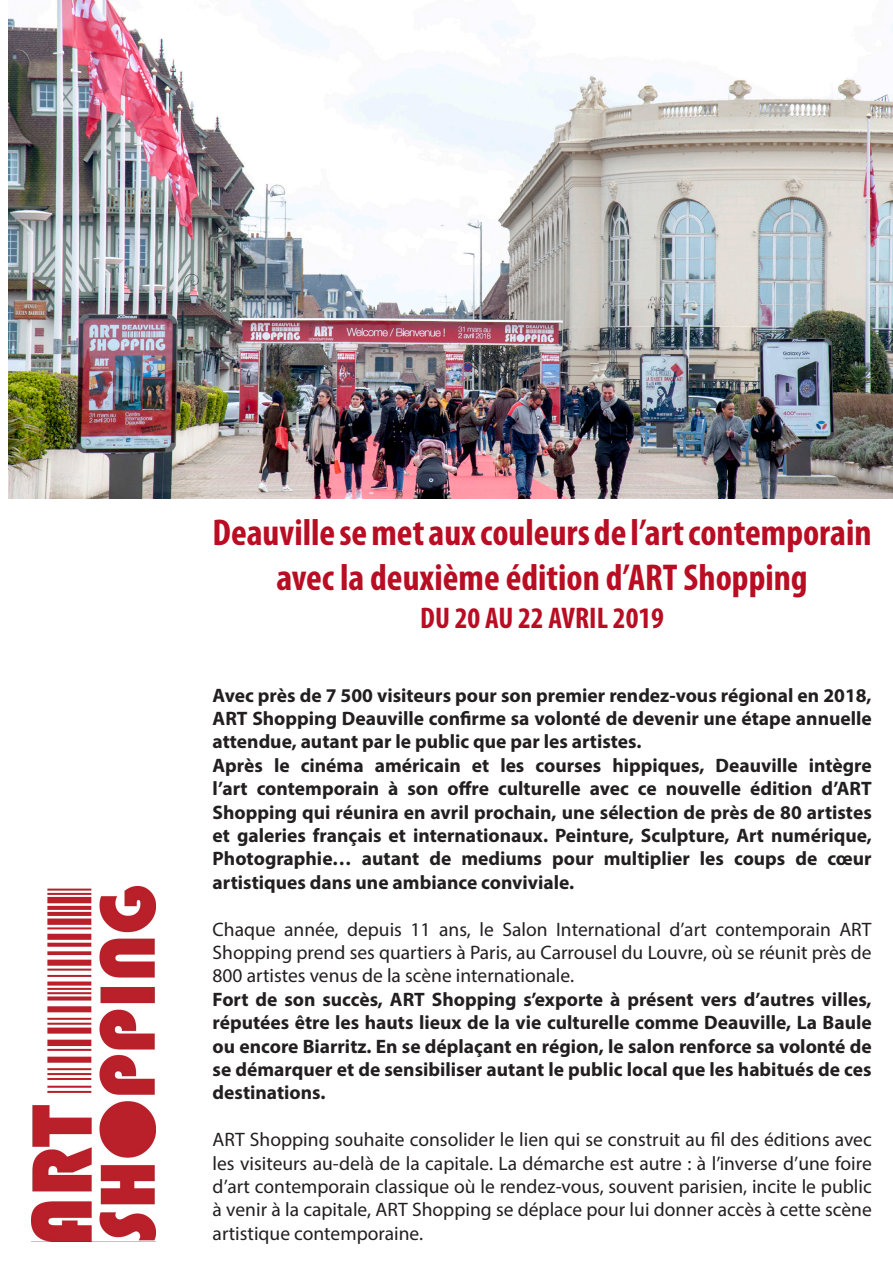
<style>
.page{position:relative;width:893px;height:1263px;background:#fff}
.page>*{position:absolute;margin:0;border:0;box-sizing:border-box;transform-origin:0 0}
.t1{font:700 condensed 37.5px "Myriad Pro";color:#b90d23}
.t2{font:700 condensed 30px "Myriad Pro";color:#b90d23}
.t3{font:700 19.5px/23.4px "Myriad Pro";color:#231f20;text-align:justify}
.t4{font:19.5px/23.4px "Myriad Pro";color:#231f20;text-align:justify}
</style>
<div class="page">
<img style="left:31px;top:887px;width:125px;height:355px">
<img style="left:9px;top:1px;width:884px;height:497px">
<p class="t1" style="left:213px;top:509px;width:660px">Deauville se met aux couleurs de l’art contemporain</p>
<p class="t1" style="left:277px;top:554px;width:533px">avec la deuxième édition d’ART Shopping</p>
<p class="t2" style="left:420px;top:599px;width:245px">DU 20 AU 22 AVRIL 2019</p>
<p class="t3" style="left:213px;top:683px;width:661px">Avec près de 7 500 visiteurs pour son premier rendez-vous régional en 2018, ART Shopping Deauville confirme sa volonté de devenir une étape annuelle attendue, autant par le public que par les artistes.</p>
<p class="t3" style="left:213px;top:753px;width:661px">Après le cinéma américain et les courses hippiques, Deauville intègre l’art contemporain à son offre culturelle avec ce nouvelle édition d’ART Shopping qui réunira en avril prochain, une sélection de près de 80 artistes et galeries français et internationaux. Peinture, Sculpture, Art numérique, Photographie… autant de mediums pour multiplier les coups de cœur artistiques dans une ambiance conviviale.</p>
<p class="t4" style="left:213px;top:917px;width:661px">Chaque année, depuis 11 ans, le Salon International d’art contemporain ART Shopping prend ses quartiers à Paris, au Carrousel du Louvre, où se réunit près de 800 artistes venus de la scène internationale.</p>
<p class="t3" style="left:213px;top:987px;width:661px">Fort de son succès, ART Shopping s’exporte à présent vers d’autres villes, réputées être les hauts lieux de la vie culturelle comme Deauville, La Baule ou encore Biarritz. En se déplaçant en région, le salon renforce sa volonté de se démarquer et de sensibiliser autant le public local que les habitués de ces destinations.</p>
<p class="t4" style="left:213px;top:1128px;width:661px">ART Shopping souhaite consolider le lien qui se construit au fil des éditions avec les visiteurs au-delà de la capitale. La démarche est autre : à l’inverse d’une foire d’art contemporain classique où le rendez-vous, souvent parisien, incite le public à venir à la capitale, ART Shopping se déplace pour lui donner accès à cette scène artistique contemporaine.</p>
</div>
